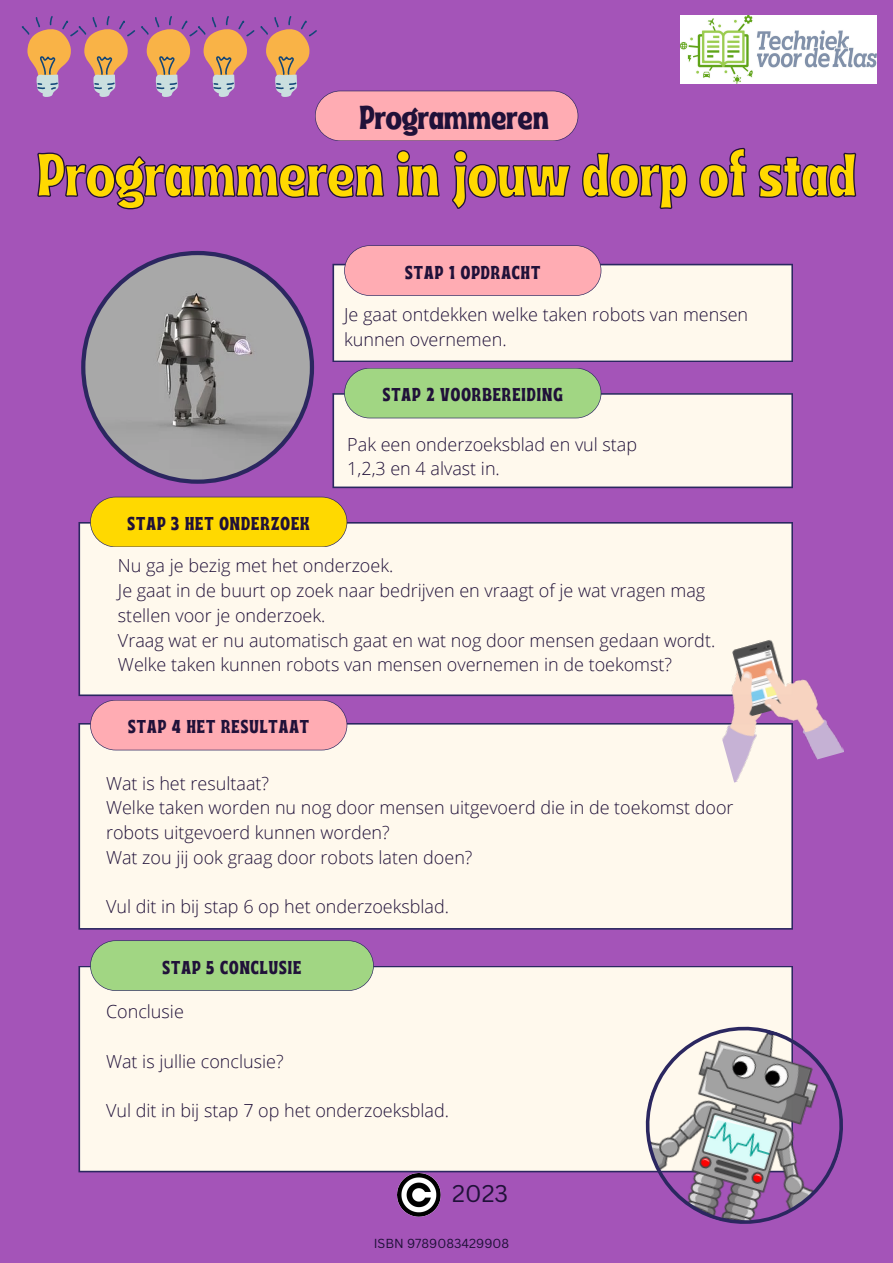
<style>
.page{position:relative;width:893px;height:1263px;background:#a454b8}
.page>*{position:absolute;margin:0;border:0;box-sizing:border-box;transform-origin:0 0}
.t1{font:60.6px "Ayr Tropika Island Int";color:#ffd900}
.t2{font:33.08px "Ayr Tropika Island Int";color:#201139}
.t3{font:23.55px "Canva Sans";color:#201139}
.t4{font:18.6px "Ayr Tropika Island Int";letter-spacing:.055em;color:#201139}
.t5{font:300 18px/24.8px "Open Sans";color:#201139}
.t6{font:12.75px "Canva Sans";color:#201139}
</style>
<div class="page">
<div style="left:332px;top:264px;width:461px;height:98px;background:#fff9ed"></div>
<div style="left:78px;top:966px;width:715px;height:206px;background:#fff9ed"></div>
<div style="left:78px;top:723px;width:715px;height:207px;background:#fff9ed"></div>
<div style="left:78px;top:522px;width:715px;height:174px;background:#fff9ed"></div>
<svg style="left:90px;top:497px;width:257px;height:50px;background:#f8d30a"></svg>
<svg style="left:344px;top:245px;width:257px;height:51px;background:#f6a7b2"></svg>
<svg style="left:332px;top:368px;width:461px;height:120px;background:#dbdacc"></svg>
<svg style="left:90px;top:700px;width:257px;height:50px;background:#f8a8b2"></svg>
<svg style="left:90px;top:940px;width:284px;height:51px;background:#9fce85"></svg>
<svg style="left:37px;top:147px;width:819px;height:63px"></svg>
<svg style="left:22px;top:16px;width:113px;height:81px"></svg>
<svg style="left:141px;top:16px;width:113px;height:81px"></svg>
<svg style="left:81px;top:251px;width:233px;height:233px;fill:#a7a6a8"></svg>
<img style="left:694px;top:610px;width:150px;height:172px">
<svg style="left:634px;top:1015px;width:209px;height:209px"></svg>
<img style="left:397px;top:1174px;width:43px;height:42px">
<img style="left:681px;top:16px;width:195px;height:67px">
<svg style="left:260px;top:16px;width:318px;height:125px"></svg>
<h2 class="t2" style="left:359px;top:86px;width:191px">Programmeren</h2>
<h1 class="t1" style="left:37px;top:117px;width:820px">Programmeren in jouw dorp of stad</h1>
<p class="t4" style="left:405px;top:254px;width:137px">STAP 1 OPDRACHT</p>
<h5 class="t5" style="left:344px;top:302px;width:405px">Je gaat ontdekken welke taken robots van mensen kunnen overnemen.</h5>
<p class="t4" style="left:383px;top:377px;width:182px">STAP 2 VOORBEREIDING</p>
<p class="t4" style="left:128px;top:506px;width:184px">STAP 3 HET ONDERZOEK</p>
<h4 class="t5" style="left:347px;top:431px;width:291px">Pak een onderzoeksblad en vul stap<br>1,2,3 en 4 alvast in.</h4>
<h5 class="t5" style="left:118px;top:553px;width:599px">Nu ga je bezig met het onderzoek.<br>Je gaat in de buurt op zoek naar bedrijven en vraagt of je wat vragen mag stellen voor je onderzoek.<br>Vraag wat er nu automatisch gaat en wat nog door mensen gedaan wordt.<br>Welke taken kunnen robots van mensen overnemen in de toekomst?</h5>
<p class="t4" style="left:128px;top:709px;width:182px">STAP 4 HET RESULTAAT</p>
<h5 class="t5" style="left:106px;top:770px;width:629px">Wat is het resultaat?<br>Welke taken worden nu nog door mensen uitgevoerd die in de toekomst door robots uitgevoerd kunnen worden?<br>Wat zou jij ook graag door robots laten doen?</h5>
<h4 class="t5" style="left:106px;top:894px;width:344px">Vul dit in bij stap 6 op het onderzoeksblad.</h4>
<p class="t4" style="left:163px;top:949px;width:140px">STAP 5 CONCLUSIE</p>
<h1 class="t5" style="left:106px;top:999px;width:79px">Conclusie</h1>
<p class="t5" style="left:106px;top:1048px;width:179px">Wat is jullie conclusie?</p>
<h4 class="t5" style="left:106px;top:1098px;width:344px">Vul dit in bij stap 7 op het onderzoeksblad.</h4>
<h4 class="t3" style="left:452px;top:1176px;width:57px">2023</h4>
<h5 class="t6" style="left:374px;top:1234px;width:137px">ISBN 9789083429908</h5>
</div>
